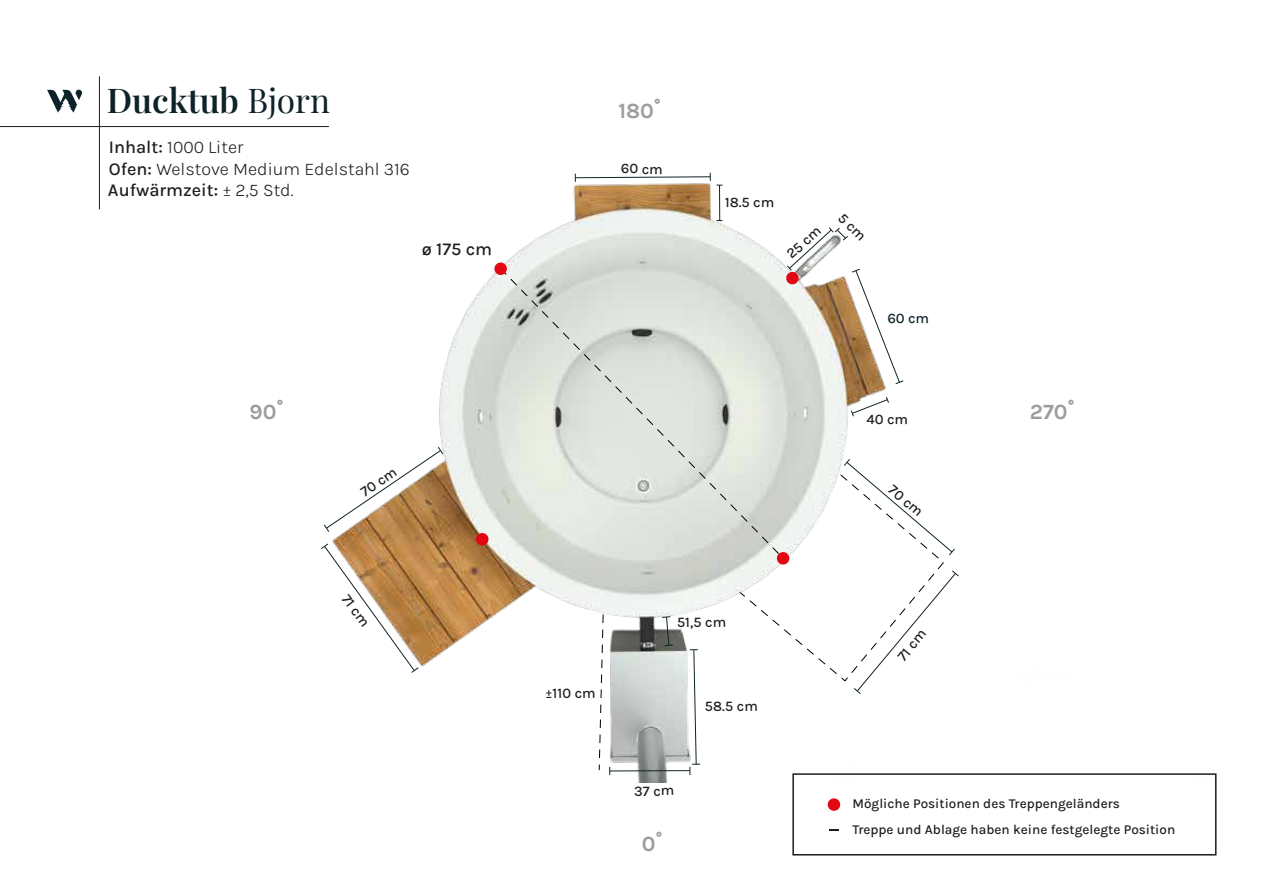
<style>
.page{position:relative;width:1263px;height:893px;background:#fff}
.page>*{position:absolute;margin:0;border:0;box-sizing:border-box;transform-origin:0 0}
.t1{font:600 33.45px "Playfair Display";color:#0e2329}
.t2{font:700 21.75px "Karla";color:#9d9d9c}
.t3{font:300 18px/21.5px "Karla";color:#1d1d1b}
.t4{font:500 18px "Karla";color:#1d1d1b}
.t5{font:500 14.4px "Karla";color:#1d1d1b}
.t6{font:500 14.4px "Karla";color:#0e2329}
.t7{font:500 13.5px/26.1px "Karla";color:#1d1d1b}
.s1{font-weight:400}
.s2{font-weight:500}
</style>
<div class="page">
<img style="left:35px;top:111px;width:1182px;height:671px">
<hr style="left:0;top:126px;width:329px;height:1px;background:#1d1d1b">
<hr style="left:99px;top:76px;width:1px;height:133px;background:#1d1d1b">
<svg style="left:500px;top:268px;width:285px;height:292px"></svg>
<svg style="left:851px;top:396px;width:38px;height:21px"></svg>
<svg style="left:575px;top:173px;width:147px;height:13px"></svg>
<hr style="left:719px;top:185px;width:1px;height:36px;background:#0e2329">
<svg style="left:324px;top:447px;width:119px;height:85px"></svg>
<svg style="left:662px;top:616px;width:11px;height:30px"></svg>
<svg style="left:690px;top:649px;width:10px;height:126px"></svg>
<svg style="left:599px;top:615px;width:11px;height:160px"></svg>
<hr style="left:610px;top:770px;width:80px;height:1px;background:#0e2329">
<svg style="left:321px;top:543px;width:98px;height:130px"></svg>
<svg style="left:738px;top:459px;width:221px;height:235px"></svg>
<div style="left:494px;top:262px;width:13px;height:13px;background:#e30613;border-radius:50%"></div>
<div style="left:777px;top:552px;width:12px;height:12px;background:#e30613;border-radius:50%"></div>
<div style="left:828px;top:798px;width:12px;height:13px;background:#e30613;border-radius:50%"></div>
<div style="left:476px;top:533px;width:12px;height:12px;background:#e30613;border-radius:50%"></div>
<div style="left:792px;top:773px;width:424px;height:82px;border:2px solid #1d1d1b"></div>
<svg style="left:829px;top:829px;width:10px;height:2px"></svg>
<svg style="left:47px;top:90px;width:35px;height:22px"></svg>
<svg style="left:785px;top:213px;width:119px;height:171px"></svg>
<h1 class="t1" style="left:107px;top:74px;width:225px">Ducktub <span class="s1">Bjorn</span></h1>
<h3 class="t3" style="left:108px;top:136px;width:303px"><span class="s2">Inhalt:</span> 1000 Liter<br><span class="s2">Ofen:</span> Welstove Medium Edelstahl 316<br><span class="s2">Aufwärmzeit:</span> ± 2,5 Std.</h3>
<h3 class="t4" style="left:422px;top:237px;width:72px;rotate:1deg">ø 175 cm</h3>
<h2 class="t2" style="left:249px;top:398px;width:36px">90˚</h2>
<p class="t5" style="left:357px;top:485px;width:42px;rotate:-34deg">70 cm</p>
<p class="t5" style="left:352px;top:590px;width:38px;rotate:53deg">71 cm</p>
<h2 class="t2" style="left:618px;top:97px;width:44px">180˚</h2>
<p class="t5" style="left:621px;top:159px;width:43px;rotate:1deg">60 cm</p>
<p class="t5" style="left:725px;top:193px;width:51px;rotate:1deg">18.5 cm</p>
<p class="t5" style="left:782px;top:249px;width:43px;rotate:-43deg">25 cm</p>
<p class="t6" style="left:887px;top:308px;width:43px;rotate:1deg">60 cm</p>
<p class="t5" style="left:867px;top:410px;width:43px;rotate:1deg">40 cm</p>
<p class="t5" style="left:896px;top:480px;width:42px;rotate:40deg">70 cm</p>
<h2 class="t2" style="left:1030px;top:398px;width:46px">270˚</h2>
<p class="t5" style="left:545px;top:684px;width:52px;rotate:-1deg">±110 cm</p>
<p class="t5" style="left:677px;top:613px;width:51px;rotate:-1deg">51,5 cm</p>
<p class="t5" style="left:634px;top:782px;width:42px;rotate:-1deg">37 cm</p>
<h2 class="t2" style="left:642px;top:829px;width:22px">0˚</h2>
<p class="t5" style="left:705px;top:697px;width:54px;rotate:-1deg">58.5 cm</p>
<p class="t5" style="left:893px;top:653px;width:38px;rotate:-51deg">71 cm</p>
<p class="t7" style="left:852px;top:790px;width:324px">Mögliche Positionen des Treppengeländers<br>Treppe und Ablage haben keine festgelegte Position</p>
</div>
